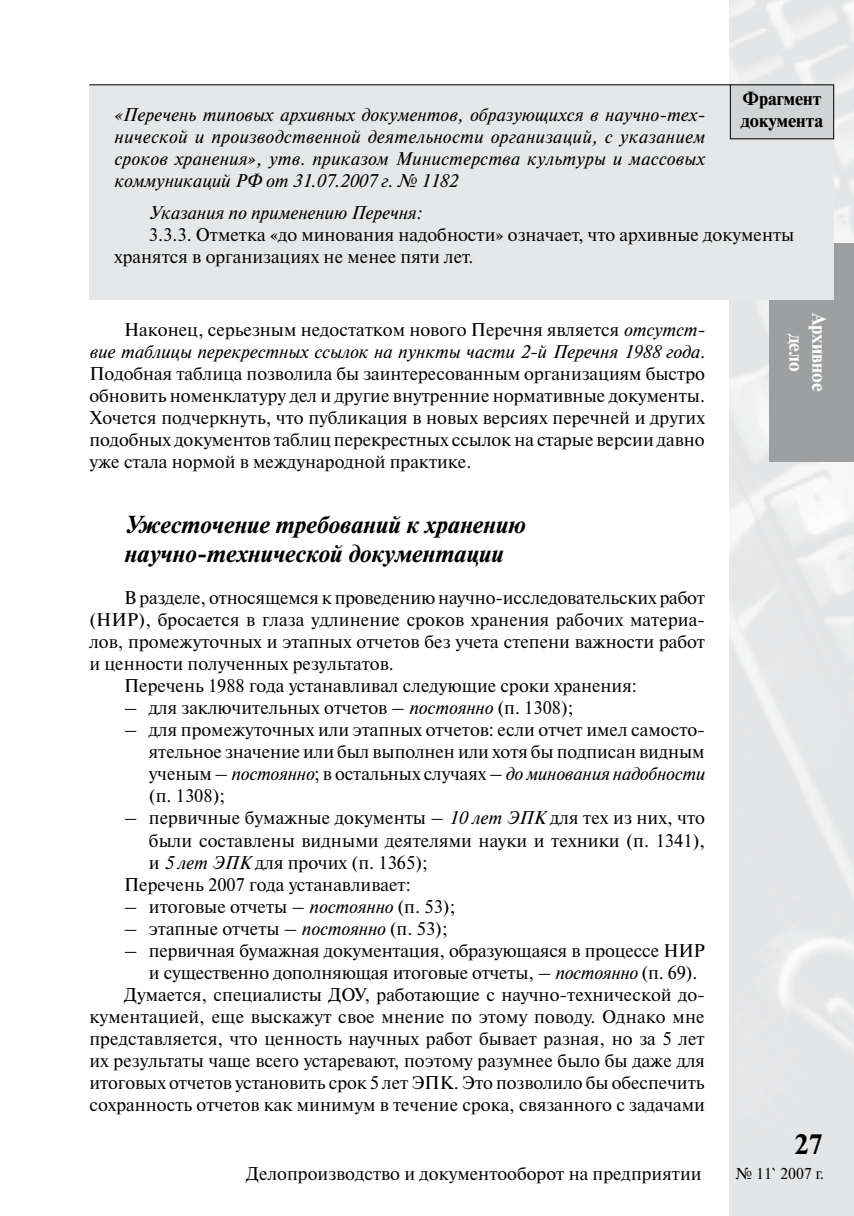
<style>
.page{position:relative;width:854px;height:1216px;background:#fff}
.page>*{position:absolute;margin:0;border:0;box-sizing:border-box;transform-origin:0 0}
.t1{font:700 28px "Newton C";color:#000}
.t2{font:italic 700 24.5px/29.4px "Newton C";color:#000}
.t3{font:700 19.25px/23.1px "Newton C";color:#fff;text-align:center}
.t4{font:18.38px/22.1px "Newton C";color:#000}
.t5{font:italic 18.38px/22.1px "Newton C";color:#000;text-align:justify}
.t6{font:700 18.38px/22.1px "Newton C";color:#000}
.t7{font:15.75px "Newton C";color:#000}
.s1{font-style:italic}
</style>
<div class="page">
<img style="left:729px;top:0;width:124px;height:1215px">
<div style="left:769px;top:243px;width:84px;height:218px;background:#9d9fa1"></div>
<div style="left:89px;top:84px;width:744px;height:215px;background:#e6e7e8"></div>
<hr style="left:89px;top:84px;width:640px;height:1px;background:#000">
<div style="left:730px;top:85px;width:103px;height:54px;background:#d1d3d4"></div>
<p class="t6" style="left:740px;top:88px;width:84px">Фрагмент документа</p>
<p class="t5" style="left:114px;top:104px;width:592px">«Перечень типовых архивных документов, образующихся в научно-тех&shy;нической и производственной деятельности организаций, с указанием сроков хранения», утв. приказом Министерства культуры и массовых коммуникаций РФ от 31.07.2007 г. № 1182</p>
<p class="t5" style="left:149px;top:202px;width:274px">Указания по применению Перечня:</p>
<p class="t4" style="left:114px;top:224px;width:681px;text-indent:35px">3.3.3. Отметка «до минования надобности» означает, что архивные документы хранятся в организациях не менее пяти лет.</p>
<p class="t4" style="left:89px;top:319px;width:617px;text-indent:35px">Наконец, серьезным недостатком нового Перечня является <span class="s1">отсутст&shy;вие таблицы перекрестных ссылок на пункты части 2-й Перечня 1988 года</span>.<br>Подобная таблица позволила бы заинтересованным организациям быстро обновить номенклатуру дел и другие внутренние нормативные документы.<br>Хочется подчеркнуть, что публикация в новых версиях перечней и других подобных документов таблиц перекрестных ссылок на старые версии давно уже стала нормой в международной практике.</p>
<h2 class="t2" style="left:124px;top:509px;width:402px">Ужесточение требований к хранению научно-технической документации</h2>
<p class="t4" style="left:124px;top:586px;width:582px">В разделе, относящемся к проведению научно-исследовательских работ</p>
<p class="t4" style="left:89px;top:608px;width:617px">(НИР), бросается в глаза удлинение сроков хранения рабочих материа-</p>
<p class="t4" style="left:89px;top:630px;width:617px">лов, промежуточных и этапных отчетов без учета степени важности работ</p>
<p class="t4" style="left:89px;top:652px;width:306px">и ценности полученных результатов.</p>
<p class="t4" style="left:124px;top:674px;width:514px">Перечень 1988 года устанавливал следующие сроки хранения:</p>
<p class="t4" style="left:124px;top:697px;width:451px">– для заключительных отчетов – <span class="s1">постоянно</span> (п. 1308);</p>
<p class="t4" style="left:149px;top:719px;width:557px;text-align:justify;text-indent:-25px">– для промежуточных или этапных отчетов: если отчет имел самосто&shy;ятельное значение или был выполнен или хотя бы подписан видным ученым – <span class="s1">постоянно</span>; в остальных случаях – <span class="s1">до минования надобности </span>(п. 1308);</p>
<p class="t4" style="left:124px;top:807px;width:582px">– первичные бумажные документы – <span class="s1">10 лет ЭПК</span> для тех из них, что</p>
<p class="t4" style="left:149px;top:829px;width:557px">были составлены видными деятелями науки и техники (п. 1341),</p>
<p class="t4" style="left:149px;top:851px;width:280px">и <span class="s1">5 лет ЭПК</span> для прочих (п. 1365);</p>
<p class="t4" style="left:124px;top:873px;width:288px">Перечень 2007 года устанавливает:</p>
<p class="t4" style="left:124px;top:895px;width:332px">– итоговые отчеты – <span class="s1">постоянно</span> (п. 53);</p>
<p class="t4" style="left:124px;top:917px;width:325px">– этапные отчеты – <span class="s1">постоянно</span> (п. 53);</p>
<p class="t4" style="left:124px;top:939px;width:582px">– первичная бумажная документация, образующаяся в процессе НИР</p>
<p class="t4" style="left:149px;top:961px;width:550px">и существенно дополняющая итоговые отчеты, – <span class="s1">постоянно</span> (п. 69).</p>
<p class="t4" style="left:124px;top:983px;width:582px">Думается, специалисты ДОУ, работающие с научно-технической до-</p>
<p class="t4" style="left:89px;top:1005px;width:616px">кументацией, еще выскажут свое мнение по этому поводу. Однако мне</p>
<p class="t4" style="left:89px;top:1027px;width:616px">представляется, что ценность научных работ бывает разная, но за 5 лет</p>
<p class="t4" style="left:89px;top:1049px;width:617px">их результаты чаще всего устаревают, поэтому разумнее было бы даже для</p>
<p class="t4" style="left:89px;top:1071px;width:616px">итоговых отчетов установить срок 5 лет ЭПК. Это позволило бы обеспечить</p>
<p class="t4" style="left:89px;top:1093px;width:617px">сохранность отчетов как минимум в течение срока, связанного с задачами</p>
<p class="t4" style="left:246px;top:1162px;width:456px">Делопроизводство и документооборот на предприятии</p>
<p class="t3" style="left:830px;top:313px;width:80px;rotate:90deg">Архивное дело</p>
<h1 class="t1" style="left:794px;top:1128px;width:30px">27</h1>
<p class="t7" style="left:735px;top:1164px;width:90px">№ 11` 2007 г.</p>
</div>
